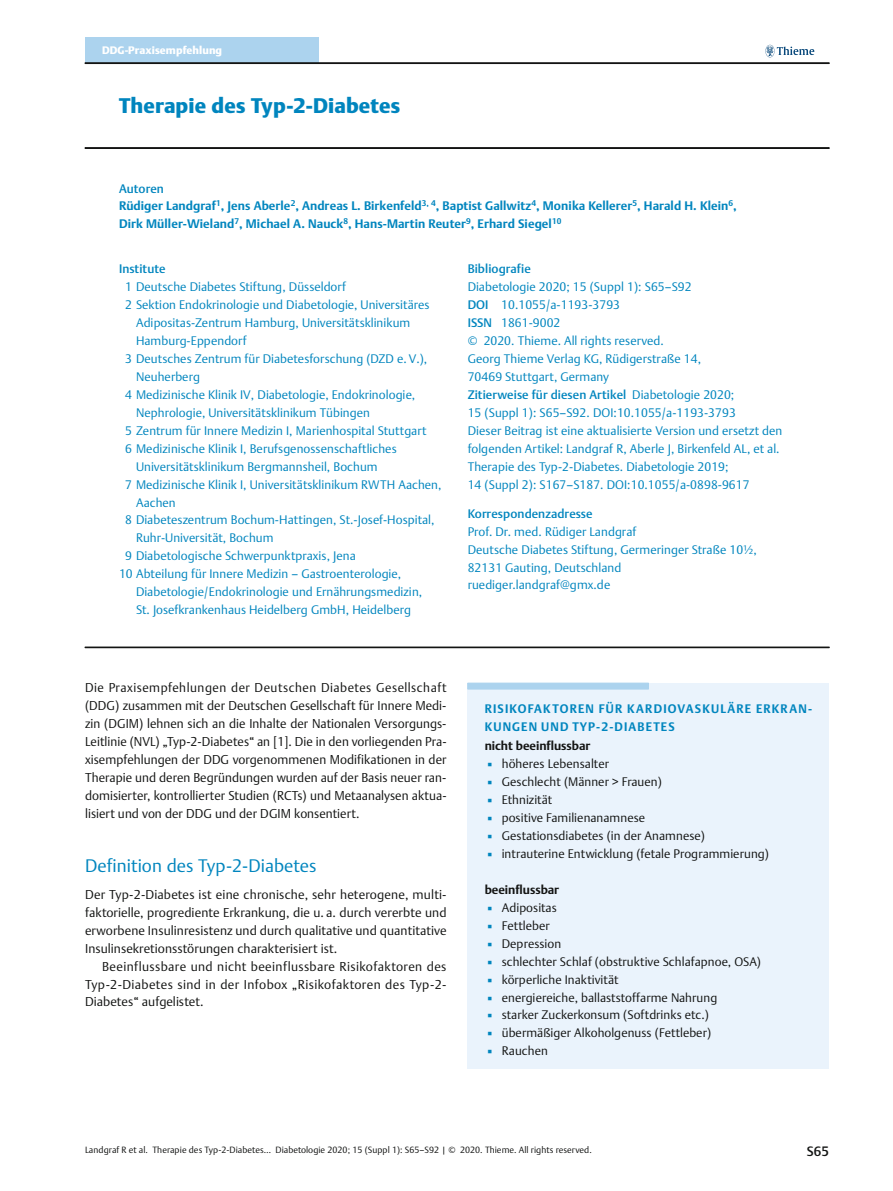
<style>
.page{position:relative;width:893px;height:1191px;background:#fff}
.page>*{position:absolute;margin:0;border:0;box-sizing:border-box;transform-origin:0 0}
.t1{font:20.85px "Adv T Te 9 dccad 3.B";letter-spacing:.015em;color:#0085be}
.t2{font:18px "Adv TT1875 e 499";letter-spacing:.01em;color:#0085be}
.t3{font:13.5px "Adv TT114 f 0202";color:#131413}
.t4{font:12.75px/18px "Adv TT1875 e 499";letter-spacing:.01em;color:#131413;text-align:justify}
.t5{font:12.3px/18px "Adv TT1875 e 499";letter-spacing:.01em;color:#0085be}
.t6{font:12.3px "Adv TT1875 e 499";letter-spacing:.01em;color:#131413}
.t7{font:12.3px/18px "Adv TT1415 f 0 b 8.B";letter-spacing:.015em;color:#0085be}
.t8{font:12.3px "Adv TT114 f 0202";letter-spacing:.01em;color:#0085be}
.t9{font:12.3px/18px "Adv TT1415 f 0 b 8.B";letter-spacing:.105em;color:#0085be}
.t10{font:12.3px "Adv TT1415 f 0 b 8.B";color:#131413}
.t11{font:10.8px "Adv T Te 9 dccad 3.B";letter-spacing:.015em;color:#fff}
.t12{font:9px "Adv TT1875 e 499";letter-spacing:.005em;color:#131413}
.s1{font-style:inherit}
.s2{font-family:"Adv TT114 f 0202"}
.s3{font-family:"Adv TT1875 e 499"}
.s4{color:#0085be}
</style>
<div class="page">
<div style="left:468px;top:683px;width:361px;height:385px;background:#eaf3fc"></div>
<hr style="left:85px;top:148px;width:744px;height:1px;background:#131413">
<hr style="left:85px;top:647px;width:744px;height:1px;background:#131413">
<div style="left:468px;top:683px;width:180px;height:6px;background:#acd3ee"></div>
<div style="left:85px;top:38px;width:234px;height:25px;background:#acd3ee"></div>
<hr style="left:85px;top:63px;width:744px;height:1px;background:#131413">
<svg style="left:765px;top:45px;width:49px;height:12px"></svg>
<p class="t11" style="left:102px;top:45px;width:122px">DDG-Praxisempfehlung</p>
<h1 class="t1" style="left:119px;top:97px;width:283px">Therapie des Typ-2-Diabetes</h1>
<p class="t8" style="left:119px;top:183px;width:46px">Autoren</p>
<p class="t7" style="left:119px;top:198px;width:619px">Rüdiger Landgraf<sup>1</sup>, Jens Aberle<sup>2</sup>, Andreas L. Birkenfeld<sup>3,</sup> <sup>4</sup>, Baptist Gallwitz<sup>4</sup>, Monika Kellerer<sup>5</sup>, Harald H. Klein<sup>6</sup>,<br>Dirk Müller-Wieland<sup>7</sup>, Michael A. Nauck<sup>8</sup>, Hans-Martin Reuter<sup>9</sup>, Erhard Siegel<sup>10</sup></p>
<p class="t8" style="left:119px;top:264px;width:48px">Institute</p>
<p class="t5" style="left:125px;top:279px;width:222px">1 Deutsche Diabetes Stiftung, Düsseldorf</p>
<p class="t5" style="left:125px;top:297px;width:306px">2 Sektion Endokrinologie und Diabetologie, Universitäres</p>
<p class="t5" style="left:136px;top:315px;width:276px">Adipositas-Zentrum Hamburg, Universitätsklinikum</p>
<p class="t5" style="left:136px;top:333px;width:112px">Hamburg-Eppendorf</p>
<p class="t5" style="left:125px;top:350px;width:304px">3 Deutsches Zentrum für Diabetesforschung (DZD e. V.),</p>
<p class="t5" style="left:136px;top:368px;width:65px">Neuherberg</p>
<p class="t5" style="left:125px;top:386px;width:292px">4 Medizinische Klinik IV, Diabetologie, Endokrinologie,</p>
<p class="t5" style="left:136px;top:404px;width:235px">Nephrologie, Universitätsklinikum Tübingen</p>
<p class="t5" style="left:125px;top:422px;width:303px">5 Zentrum für Innere Medizin I, Marienhospital Stuttgart</p>
<p class="t5" style="left:125px;top:440px;width:273px">6 Medizinische Klinik I, Berufsgenossenschaftliches</p>
<p class="t5" style="left:136px;top:458px;width:243px">Universitätsklinikum Bergmannsheil, Bochum</p>
<p class="t5" style="left:125px;top:476px;width:318px">7 Medizinische Klinik I, Universitätsklinikum RWTH Aachen,</p>
<p class="t5" style="left:136px;top:494px;width:41px">Aachen</p>
<p class="t5" style="left:125px;top:512px;width:311px">8 Diabeteszentrum Bochum-Hattingen, St.-Josef-Hospital,</p>
<p class="t5" style="left:136px;top:530px;width:139px">Ruhr-Universität, Bochum</p>
<p class="t5" style="left:125px;top:548px;width:232px">9 Diabetologische Schwerpunktpraxis, Jena</p>
<p class="t5" style="left:119px;top:566px;width:284px">10 Abteilung für Innere Medizin <span class="s1">–</span> Gastroenterologie,</p>
<p class="t5" style="left:136px;top:584px;width:288px">Diabetologie/Endokrinologie und Ernährungsmedizin,</p>
<p class="t5" style="left:136px;top:602px;width:276px">St. Josefkrankenhaus Heidelberg GmbH, Heidelberg</p>
<p class="t8" style="left:468px;top:264px;width:64px">Bibliografie</p>
<p class="t5" style="left:468px;top:279px;width:235px">Diabetologie 2020; 15 (Suppl 1): S65<span class="s1">–</span>S92<br><span class="s2">DOI</span> 10.1055/a-1193-3793<br><span class="s2">ISSN</span> 1861-9002<br>© 2020. Thieme. All rights reserved.<br>Georg Thieme Verlag KG, Rüdigerstraße 14,<br>70469 Stuttgart, Germany</p>
<p class="t8" style="left:468px;top:389px;width:268px">Zitierweise für diesen Artikel <span class="s3">Diabetologie 2020;</span></p>
<p class="t5" style="left:468px;top:404px;width:316px">15 (Suppl 1): S65<span class="s1">–</span>S92. DOI:10.1055/a-1193-3793<br>Dieser Beitrag ist eine aktualisierte Version und ersetzt den folgenden Artikel: Landgraf R, Aberle J, Birkenfeld AL, et al.<br>Therapie des Typ-2-Diabetes. Diabetologie 2019;<br>14 (Suppl 2): S167<span class="s1">–</span>S187. DOI:10.1055/a-0898-9617</p>
<p class="t8" style="left:468px;top:508px;width:126px">Korrespondenzadresse</p>
<p class="t5" style="left:468px;top:523px;width:290px">Prof. Dr. med. Rüdiger Landgraf<br>Deutsche Diabetes Stiftung, Germeringer Straße 10½, 82131 Gauting, Deutschland ruediger.landgraf@gmx.de</p>
<p class="t4" style="left:85px;top:680px;width:363px">Die Praxisempfehlungen der Deutschen Diabetes Gesellschaft (DDG) zusammen mit der Deutschen Gesellschaft für Innere Medi&shy;zin (DGIM) lehnen sich an die Inhalte der Nationalen Versorgungs-Leitlinie (NVL) <span class="s1">„</span>Typ-2-Diabetes<span class="s1">“</span> an [1]. Die in den vorliegenden Pra&shy;xisempfehlungen der DDG vorgenommenen Modifikationen in der Therapie und deren Begründungen wurden auf der Basis neuer ran&shy;domisierter, kontrollierter Studien (RCTs) und Metaanalysen aktua&shy;lisiert und von der DDG und der DGIM konsentiert.</p>
<h2 class="t2" style="left:85px;top:858px;width:233px">Definition des Typ-2-Diabetes</h2>
<p class="t4" style="left:85px;top:886px;width:363px">Der Typ-2-Diabetes ist eine chronische, sehr heterogene, multi&shy;faktorielle, progrediente Erkrankung, die u. a. durch vererbte und erworbene Insulinresistenz und durch qualitative und quantitative Insulinsekretionsstörungen charakterisiert ist.</p>
<p class="t4" style="left:85px;top:958px;width:363px;text-indent:17px">Beeinflussbare und nicht beeinflussbare Risikofaktoren des Typ-2-Diabetes sind in der Infobox <span class="s1">„</span>Risikofaktoren des Typ-2- Diabetes<span class="s1">“</span> aufgelistet.</p>
<p class="t9" style="left:485px;top:700px;width:329px">RISIKOFAKTOREN FÜR KARDIOVASKULÄRE ERKRAN-<br>KUNGEN UND TYP-2-DIABETES</p>
<p class="t10" style="left:485px;top:741px;width:107px">nicht beeinflussbar</p>
<p class="t6" style="left:485px;top:759px;width:126px"><span class="s4">▪</span> höheres Lebensalter</p>
<p class="t6" style="left:485px;top:777px;width:179px"><span class="s4">▪</span> Geschlecht (Männer &gt; Frauen)</p>
<p class="t6" style="left:485px;top:794px;width:69px"><span class="s4">▪</span> Ethnizität</p>
<p class="t6" style="left:485px;top:812px;width:162px"><span class="s4">▪</span> positive Familienanamnese</p>
<p class="t6" style="left:485px;top:830px;width:222px"><span class="s4">▪</span> Gestationsdiabetes (in der Anamnese)</p>
<p class="t6" style="left:485px;top:848px;width:286px"><span class="s4">▪</span> intrauterine Entwicklung (fetale Programmierung)</p>
<p class="t10" style="left:485px;top:884px;width:76px">beeinflussbar</p>
<p class="t6" style="left:485px;top:902px;width:73px"><span class="s4">▪</span> Adipositas</p>
<p class="t6" style="left:485px;top:920px;width:66px"><span class="s4">▪</span> Fettleber</p>
<p class="t6" style="left:485px;top:938px;width:78px"><span class="s4">▪</span> Depression</p>
<p class="t6" style="left:485px;top:956px;width:278px"><span class="s4">▪</span> schlechter Schlaf (obstruktive Schlafapnoe, OSA)</p>
<p class="t6" style="left:485px;top:974px;width:135px"><span class="s4">▪</span> körperliche Inaktivität</p>
<p class="t6" style="left:485px;top:992px;width:234px"><span class="s4">▪</span> energiereiche, ballaststoffarme Nahrung</p>
<p class="t6" style="left:485px;top:1010px;width:226px"><span class="s4">▪</span> starker Zuckerkonsum (Softdrinks etc.)</p>
<p class="t6" style="left:485px;top:1028px;width:228px"><span class="s4">▪</span> übermäßiger Alkoholgenuss (Fettleber)</p>
<p class="t6" style="left:485px;top:1045px;width:65px"><span class="s4">▪</span> Rauchen</p>
<p class="t12" style="left:85px;top:1146px;width:508px">Landgraf R et al. Therapie des Typ-2-Diabetes<span class="s1">…</span> Diabetologie 2020; 15 (Suppl 1): S65<span class="s1">–</span>S92 | © 2020. Thieme. All rights reserved.</p>
<p class="t3" style="left:807px;top:1145px;width:24px">S65</p>
</div>
